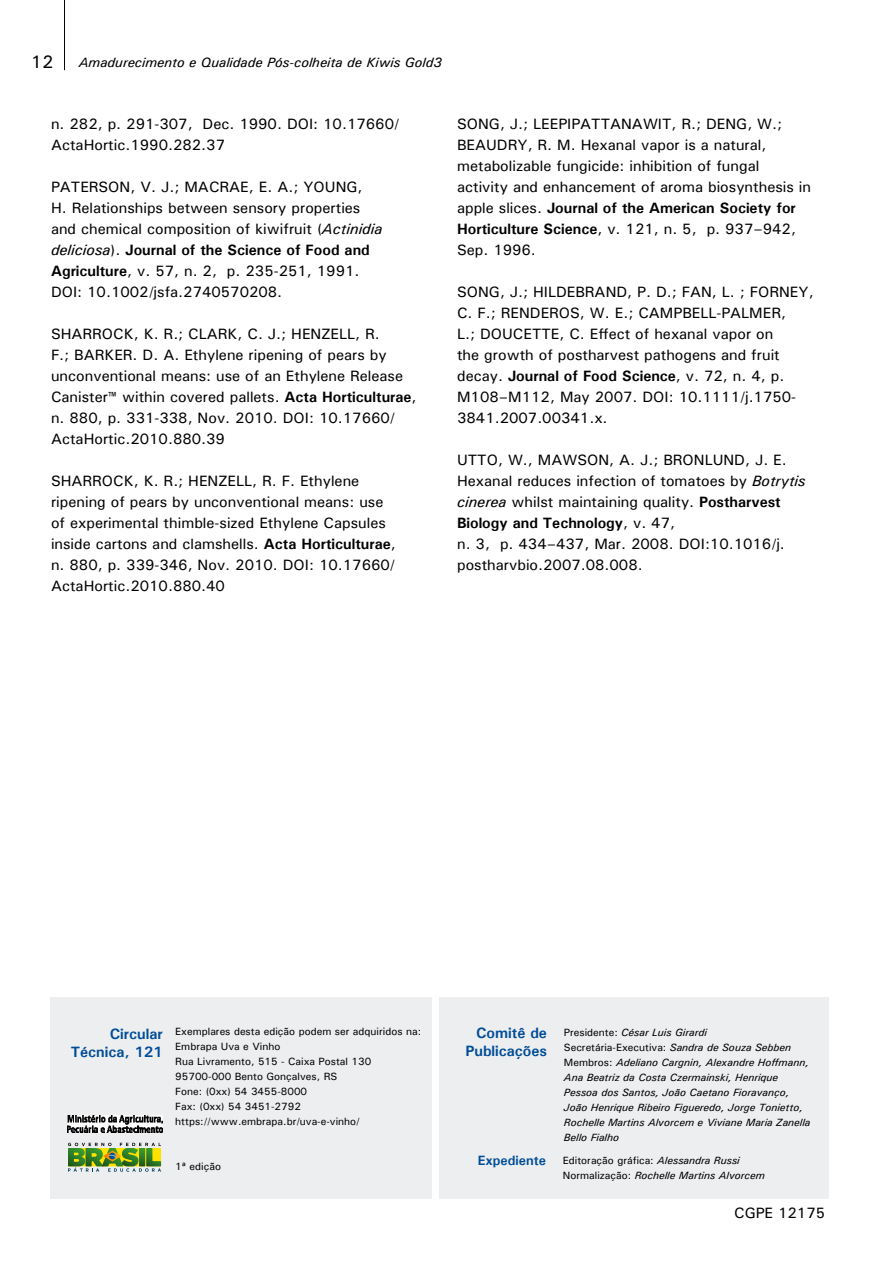
<style>
.page{position:relative;width:893px;height:1263px;background:#fff}
.page>*{position:absolute;margin:0;border:0;box-sizing:border-box;transform-origin:0 0}
.t1{font:500 18px "Univers";color:#000}
.t2{font:500 15px/21px "Univers";color:#000}
.t3{font:700 15px/18px "Univers";color:#004d97;text-align:right}
.t4{font:italic 500 13.5px "Univers";color:#010001}
.t5{font:700 13.5px "Univers";color:#004d97}
.t6{font:italic 500 10.5px/15px "Univers";color:#000}
.t7{font:500 10.5px/15px "Univers";color:#000}
.s1{font-style:italic}
.s2{font-weight:700}
.s3{font-style:normal}
</style>
<div class="page">
<hr style="left:64px;top:0;width:1px;height:70px;background:#000">
<div style="left:50px;top:997px;width:382px;height:202px;background:#edeef0"></div>
<div style="left:440px;top:997px;width:389px;height:202px;background:#edeef0"></div>
<img style="left:67px;top:1115px;width:96px;height:17px">
<svg style="left:68px;top:1142px;width:93px;height:30px"></svg>
<p class="t1" style="left:31px;top:50px;width:24px">12</p>
<p class="t4" style="left:79px;top:53px;width:365px">Amadurecimento e Qualidade Pós-colheita de Kiwis Gold3</p>
<p class="t2" style="left:51px;top:113px;width:350px">n. 282, p. 291-307, Dec. 1990. DOI: 10.17660/<br>ActaHortic.1990.282.37</p>
<p class="t2" style="left:51px;top:176px;width:333px">PATERSON, V. J.; MACRAE, E. A.; YOUNG,<br>H. Relationships between sensory properties and chemical composition of kiwifruit (<span class="s1">Actinidia deliciosa</span>). <span class="s2">Journal of the Science of Food and Agriculture</span>, v. 57, n. 2, p. 235-251, 1991.<br>DOI: 10.1002/jsfa.2740570208.</p>
<p class="t2" style="left:51px;top:323px;width:367px">SHARROCK, K. R.; CLARK, C. J.; HENZELL, R.<br>F.; BARKER. D. A. Ethylene ripening of pears by unconventional means: use of an Ethylene Release Canister™ within covered pallets. <span class="s2">Acta Horticulturae</span>, n. 880, p. 331-338, Nov. 2010. DOI: 10.17660/ ActaHortic.2010.880.39</p>
<p class="t2" style="left:51px;top:470px;width:346px">SHARROCK, K. R.; HENZELL, R. F. Ethylene ripening of pears by unconventional means: use of experimental thimble-sized Ethylene Capsules inside cartons and clamshells. <span class="s2">Acta Horticulturae</span>, n. 880, p. 339-346, Nov. 2010. DOI: 10.17660/ ActaHortic.2010.880.40</p>
<p class="t2" style="left:457px;top:113px;width:355px">SONG, J.; LEEPIPATTANAWIT, R.; DENG, W.; BEAUDRY, R. M. Hexanal vapor is a natural, metabolizable fungicide: inhibition of fungal activity and enhancement of aroma biosynthesis in apple slices. <span class="s2">Journal of the American Society for Horticulture Science</span>, v. 121, n. 5, p. 937–942, Sep. 1996.</p>
<p class="t2" style="left:457px;top:281px;width:358px">SONG, J.; HILDEBRAND, P. D.; FAN, L. ; FORNEY, C. F.; RENDEROS, W. E.; CAMPBELL-PALMER,<br>L.; DOUCETTE, C. Effect of hexanal vapor on<br>the growth of postharvest pathogens and fruit decay. <span class="s2">Journal of Food Science</span>, v. 72, n. 4, p.<br>M108–M112, May 2007. DOI: 10.1111/j.1750- 3841.2007.00341.x.</p>
<p class="t2" style="left:457px;top:449px;width:350px">UTTO, W., MAWSON, A. J.; BRONLUND, J. E.<br>Hexanal reduces infection of tomatoes by <span class="s1">Botrytis cinerea</span> whilst maintaining quality. <span class="s2">Postharvest Biology and Technology</span>, v. 47,<br>n. 3, p. 434–437, Mar. 2008. DOI:10.1016/j. postharvbio.2007.08.008.</p>
<p class="t3" style="left:71px;top:1024px;width:93px">Circular<br>Técnica, 121</p>
<p class="t7" style="left:175px;top:1024px;width:247px">Exemplares desta edição podem ser adquiridos na:<br>Embrapa Uva e Vinho<br>Rua Livramento, 515 - Caixa Postal 130<br>95700-000 Bento Gonçalves, RS<br>Fone: (0xx) 54 3455-8000<br>Fax: (0xx) 54 3451-2792 https://www.embrapa.br/uva-e-vinho/</p>
<p class="t7" style="left:175px;top:1159px;width:47px">1ª edição</p>
<p class="t3" style="left:466px;top:1024px;width:83px">Comitê de<br>Publicações</p>
<p class="t5" style="left:478px;top:1151px;width:70px">Expediente</p>
<p class="t6" style="left:564px;top:1024px;width:248px"><span class="s3">Presidente:</span> César Luis Girardi <span class="s3">Secretária-Executiva:</span> Sandra de Souza Sebben <span class="s3">Membros:</span> Adeliano Cargnin, Alexandre Hoffmann, Ana Beatriz da Costa Czermainski, Henrique Pessoa dos Santos, João Caetano Fioravanço, João Henrique Ribeiro Figueredo, Jorge Tonietto, Rochelle Martins Alvorcem e Viviane Maria Zanella Bello Fialho</p>
<p class="t6" style="left:563px;top:1152px;width:204px"><span class="s3">Editoração gráfica:</span> Alessandra Russi<br><span class="s3">Normalização:</span> Rochelle Martins Alvorcem</p>
<p class="t2" style="left:734px;top:1202px;width:93px">CGPE 12175</p>
</div>
